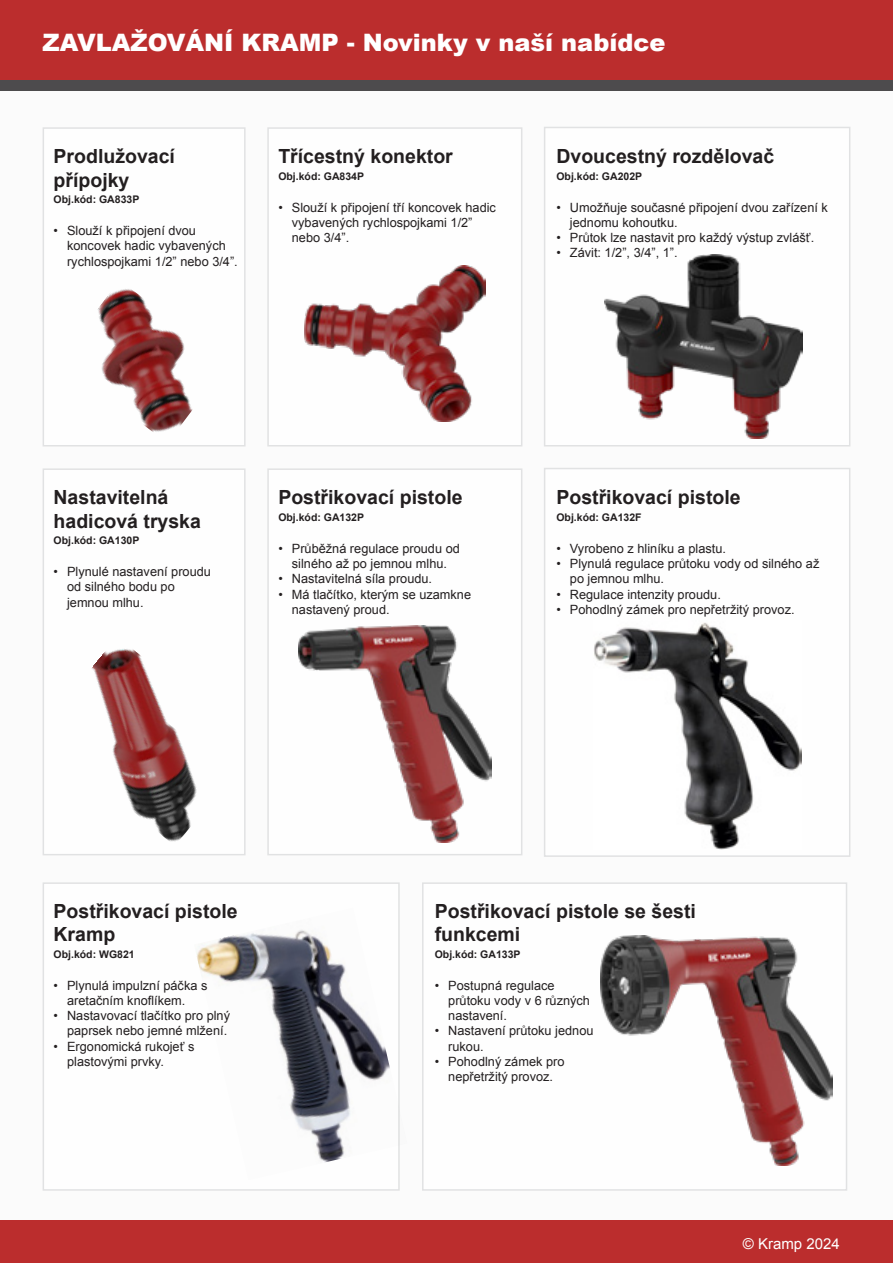
<style>
.page{position:relative;width:893px;height:1263px;background:#fbfbfb}
.page>*{position:absolute;margin:0;border:0;box-sizing:border-box;transform-origin:0 0}
.t1{font:900 24px "Arial";color:#fff}
.t2{font:700 19.5px/23.4px "Arial";color:#231f20}
.t3{font:15px "Arial";color:#fff}
.t4{font:12.75px/15.3px "Arial";color:#231f20}
.t5{font:700 10.5px "Arial";color:#231f20}
</style>
<div class="page">
<div style="left:0;top:1220px;width:893px;height:43px;background:#bb2d2d"></div>
<div style="left:0;top:0;width:893px;height:85px;background:#bb2d2d"></div>
<div style="left:0;top:80px;width:893px;height:10px;background:#4d4b4d"></div>
<div style="left:43px;top:127px;width:203px;height:319px;background:#fff;border:2px solid #dddedf"></div>
<div style="left:43px;top:468px;width:203px;height:387px;background:#fff;border:2px solid #dddedf"></div>
<div style="left:43px;top:882px;width:357px;height:309px;background:#fff;border:2px solid #dddedf"></div>
<div style="left:422px;top:882px;width:425px;height:309px;background:#fff;border:2px solid #dddedf"></div>
<div style="left:544px;top:127px;width:306px;height:319px;background:#fff;border:2px solid #dddedf"></div>
<div style="left:544px;top:468px;width:306px;height:389px;background:#fff;border:2px solid #dddedf"></div>
<img style="left:97px;top:289px;width:96px;height:143px">
<img style="left:42px;top:636px;width:204px;height:210px">
<img style="left:196px;top:908px;width:204px;height:272px">
<img style="left:600px;top:936px;width:233px;height:230px">
<img style="left:604px;top:254px;width:198px;height:185px">
<img style="left:594px;top:622px;width:207px;height:228px">
<div style="left:267px;top:127px;width:255px;height:319px;background:#fff;border:2px solid #dddedf"></div>
<div style="left:267px;top:468px;width:255px;height:387px;background:#fff;border:2px solid #dddedf"></div>
<img style="left:305px;top:265px;width:180px;height:157px">
<img style="left:299px;top:625px;width:192px;height:217px">
<h1 class="t1" style="left:43px;top:25px;width:624px">ZAVLAŽOVÁNÍ KRAMP - Novinky v naší nabídce</h1>
<h2 class="t2" style="left:54px;top:145px;width:123px">Prodlužovací přípojky</h2>
<p class="t5" style="left:54px;top:193px;width:87px">Obj.kód: GA833P</p>
<p class="t4" style="left:67px;top:223px;width:172px;text-indent:-14px">• Slouží k připojení dvou koncovek hadic vybavených rychlospojkami 1/2” nebo 3/4”.</p>
<h2 class="t2" style="left:278px;top:145px;width:176px">Třícestný konektor</h2>
<p class="t5" style="left:278px;top:169px;width:87px">Obj.kód: GA834P</p>
<p class="t4" style="left:292px;top:200px;width:206px;text-indent:-14px">• Slouží k připojení tří koncovek hadic vybavených rychlospojkami 1/2” nebo 3/4”.</p>
<h2 class="t2" style="left:556px;top:145px;width:219px">Dvoucestný rozdělovač</h2>
<p class="t5" style="left:556px;top:169px;width:87px">Obj.kód: GA202P</p>
<p class="t4" style="left:570px;top:200px;width:259px;text-indent:-14px">• Umožňuje současné připojení dvou zařízení k jednomu kohoutku.</p>
<p class="t4" style="left:556px;top:230px;width:259px">• Průtok lze nastavit pro každý výstup zvlášť.</p>
<p class="t4" style="left:556px;top:245px;width:123px">• Závit: 1/2”, 3/4”, 1”.</p>
<h2 class="t2" style="left:54px;top:486px;width:149px">Nastavitelná hadicová tryska</h2>
<p class="t5" style="left:54px;top:534px;width:87px">Obj.kód: GA130P</p>
<p class="t4" style="left:67px;top:564px;width:145px;text-indent:-14px">• Plynulé nastavení proudu od silného bodu po jemnou mlhu.</p>
<h2 class="t2" style="left:278px;top:486px;width:186px">Postřikovací pistole</h2>
<p class="t5" style="left:278px;top:510px;width:87px">Obj.kód: GA132P</p>
<p class="t4" style="left:278px;top:541px;width:183px;text-align:center">• Průběžná regulace proudu od silného až po jemnou mlhu.</p>
<p class="t4" style="left:278px;top:571px;width:155px">• Nastavitelná síla proudu.</p>
<p class="t4" style="left:292px;top:586px;width:181px;text-indent:-14px">• Má tlačítko, kterým se uzamkne nastavený proud.</p>
<h2 class="t2" style="left:556px;top:486px;width:186px">Postřikovací pistole</h2>
<p class="t5" style="left:556px;top:510px;width:87px">Obj.kód: GA132F</p>
<p class="t4" style="left:556px;top:541px;width:171px">• Vyrobeno z hliníku a plastu.</p>
<p class="t4" style="left:570px;top:556px;width:251px;text-indent:-14px">• Plynulá regulace průtoku vody od silného až po jemnou mlhu.</p>
<p class="t4" style="left:556px;top:586px;width:166px">• Regulace intenzity proudu.</p>
<p class="t4" style="left:556px;top:602px;width:240px">• Pohodlný zámek pro nepřetržitý provoz.</p>
<h2 class="t2" style="left:54px;top:900px;width:186px">Postřikovací pistole<br>Kramp</h2>
<p class="t5" style="left:54px;top:947px;width:83px">Obj.kód: WG821</p>
<p class="t4" style="left:67px;top:977px;width:142px;text-indent:-14px">• Plynulá impulzní páčka s aretačním knoflíkem.</p>
<p class="t4" style="left:54px;top:1008px;width:178px;text-align:right">• Nastavovací tlačítko pro plný paprsek nebo jemné mlžení.</p>
<p class="t4" style="left:67px;top:1039px;width:129px;text-indent:-14px">• Ergonomická rukojeť s plastovými prvky.</p>
<h2 class="t2" style="left:435px;top:900px;width:263px">Postřikovací pistole se šesti funkcemi</h2>
<p class="t5" style="left:435px;top:947px;width:87px">Obj.kód: GA133P</p>
<p class="t4" style="left:448px;top:977px;width:143px;text-indent:-14px">• Postupná regulace průtoku vody v 6 různých nastavení.</p>
<p class="t4" style="left:448px;top:1023px;width:147px;text-indent:-14px">• Nastavení průtoku jednou rukou.</p>
<p class="t4" style="left:435px;top:1054px;width:131px;text-align:center">• Pohodlný zámek pro nepřetržitý provoz.</p>
<p class="t3" style="left:743px;top:1233px;width:98px">© Kramp 2024</p>
</div>
